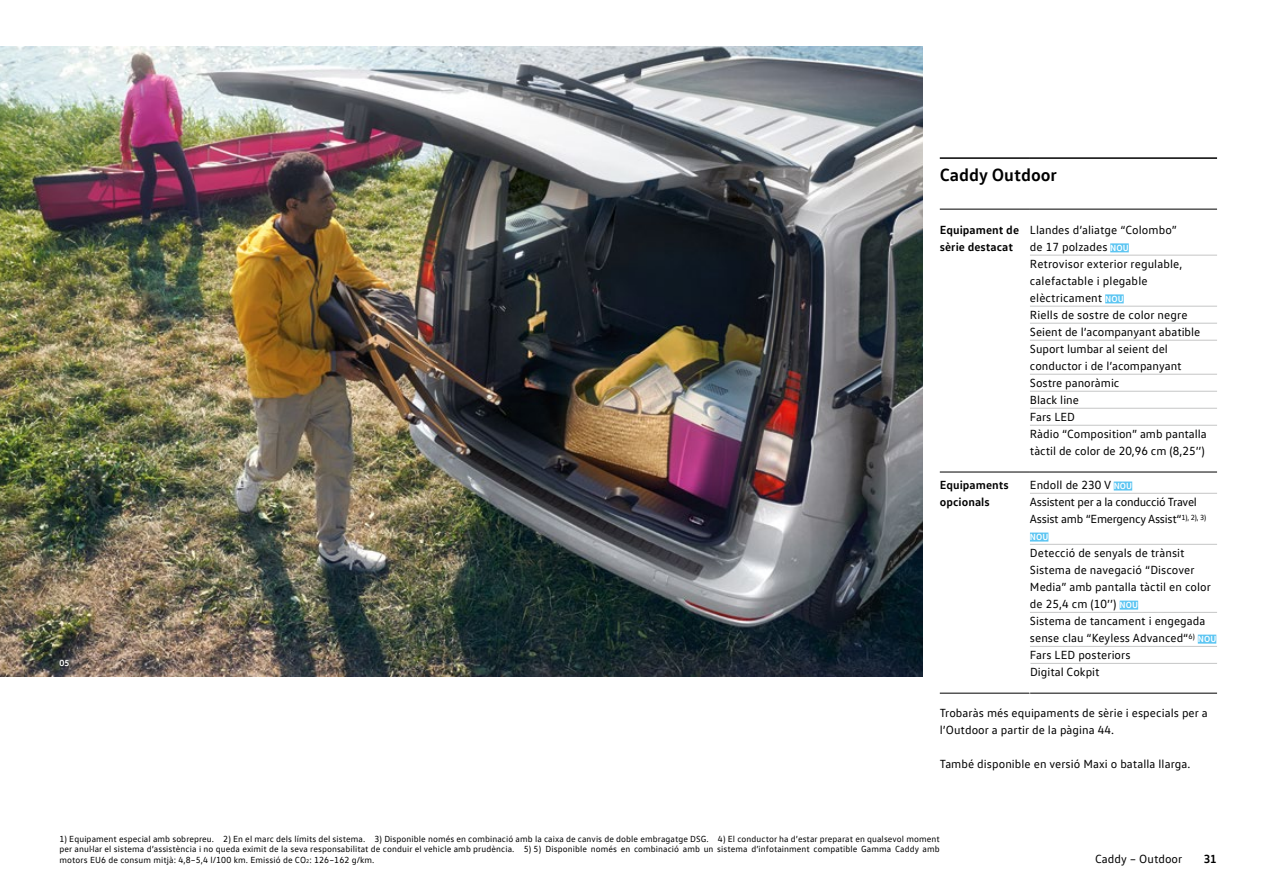
<style>
.page{position:relative;width:1263px;height:893px;background:#fff}
.page>*{position:absolute;margin:0;border:0;box-sizing:border-box;transform-origin:0 0}
.t1{font:700 18px "VW Text";color:#000}
.t2{font:12px/17px "VW Text";letter-spacing:.005em;color:#000}
.t3{font:12px/17px "VW Text";letter-spacing:-.02em;color:#000}
.t4{font:700 12px/17px "VW Text";letter-spacing:.005em;color:#000}
.t5{font:9px/10.8px "VW Text";letter-spacing:.01em;color:#000;text-align:justify}
.t6{font:700 9px "VW Text";color:#fff}
.s1{font-weight:700;font-size:9px;color:#fff}
.s2{font-size:5.7px}
</style>
<div class="page">
<img style="left:0;top:47px;width:923px;height:629px">
<hr style="left:940px;top:693px;width:90px;height:1px;background:#000">
<hr style="left:1030px;top:612px;width:187px;height:1px;background:#c5c6c6">
<hr style="left:1030px;top:646px;width:187px;height:1px;background:#c5c6c6">
<hr style="left:1030px;top:663px;width:187px;height:1px;background:#c5c6c6">
<hr style="left:1030px;top:663px;width:1px;height:30px;background:#fff">
<hr style="left:1030px;top:693px;width:187px;height:1px;background:#000">
<hr style="left:1030px;top:340px;width:187px;height:1px;background:#c5c6c6">
<hr style="left:1030px;top:374px;width:187px;height:1px;background:#c5c6c6">
<hr style="left:1030px;top:391px;width:187px;height:1px;background:#c5c6c6">
<hr style="left:1030px;top:408px;width:187px;height:1px;background:#c5c6c6">
<hr style="left:1030px;top:425px;width:187px;height:1px;background:#c5c6c6">
<hr style="left:1030px;top:323px;width:187px;height:1px;background:#c5c6c6">
<hr style="left:1030px;top:255px;width:187px;height:1px;background:#c5c6c6">
<hr style="left:1030px;top:306px;width:187px;height:1px;background:#c5c6c6">
<hr style="left:1030px;top:493px;width:187px;height:1px;background:#c5c6c6">
<hr style="left:1030px;top:544px;width:187px;height:1px;background:#c5c6c6">
<hr style="left:940px;top:157px;width:90px;height:2px;background:#000">
<hr style="left:1030px;top:157px;width:187px;height:2px;background:#000">
<hr style="left:1030px;top:209px;width:187px;height:1px;background:#000">
<hr style="left:1030px;top:472px;width:187px;height:1px;background:#000">
<hr style="left:940px;top:209px;width:90px;height:1px;background:#000">
<hr style="left:940px;top:472px;width:90px;height:1px;background:#000">
<div style="left:1110px;top:243px;width:19px;height:9px;background:#5bc5f2"></div>
<div style="left:1105px;top:294px;width:19px;height:9px;background:#5bc5f2"></div>
<div style="left:1114px;top:481px;width:18px;height:9px;background:#5bc5f2"></div>
<div style="left:1030px;top:533px;width:18px;height:9px;background:#5bc5f2"></div>
<div style="left:1120px;top:601px;width:18px;height:9px;background:#5bc5f2"></div>
<div style="left:1198px;top:635px;width:18px;height:9px;background:#5bc5f2"></div>
<p class="t6" style="left:60px;top:656px;width:11px">05</p>
<h1 class="t1" style="left:940px;top:163px;width:119px">Caddy Outdoor</h1>
<p class="t4" style="left:940px;top:221px;width:81px">Equipament de sèrie destacat</p>
<p class="t2" style="left:1030px;top:221px;width:178px">Llandes d’aliatge “Colombo”<br>de 17 polzades <span class="s1">NOU<br></span>Retrovisor exterior regulable, calefactable i plegable elèctricament <span class="s1">NOU<br></span>Riells de sostre de color negre<br>Seient de l’acompanyant abatible<br>Suport lumbar al seient del conductor i de l’acompanyant<br>Sostre panoràmic<br>Black line<br>Fars LED<br>Ràdio “Composition” amb pantalla tàctil de color de 20,96 cm (8,25’’)</p>
<p class="t4" style="left:940px;top:476px;width:71px">Equipaments opcionals</p>
<p class="t3" style="left:1030px;top:476px;width:178px">Endoll de 230 V <span class="s1">NOU<br></span>Assistent per a la conducció Travel<br>Assist amb “Emergency Assist“<sup>1),</sup> <sup>2),</sup> <sup>3)</sup></p>
<p class="t6" style="left:1030px;top:531px;width:20px">NOU</p>
<p class="t2" style="left:1030px;top:544px;width:188px">Detecció de senyals de trànsit<br>Sistema de navegació “Discover<br>Media” amb pantalla tàctil en color de 25,4 cm (10’’) <span class="s1">NOU<br></span>Sistema de tancament i engegada sense clau “Keyless Advanced“<sup>6)</sup> <span class="s1">NOU<br></span>Fars LED posteriors<br>Digital Cokpit</p>
<p class="t2" style="left:940px;top:704px;width:269px">Trobaràs més equipaments de sèrie i especials per a l’Outdoor a partir de la pàgina 44.</p>
<p class="t2" style="left:940px;top:755px;width:252px">També disponible en versió Maxi o batalla llarga.</p>
<p class="t5" style="left:60px;top:833px;width:882px">1) Equipament especial amb sobrepreu. 2) En el marc dels límits del sistema. 3) Disponible només en combinació amb la caixa de canvis de doble embragatge DSG. 4) El conductor ha d’estar preparat en qualsevol moment per anul·lar el sistema d’assistència i no queda eximit de la seva responsabilitat de conduir el vehicle amb prudència. 5) 5) Disponible només en combinació amb un sistema d’infotainment compatible Gamma Caddy amb motors EU6 de consum mitjà: 4,8–5,4 l/100 km. Emissió de CO<span class="s2">2</span>: 126–162 g/km.</p>
<p class="t2" style="left:1095px;top:850px;width:89px">Caddy – Outdoor</p>
<p class="t4" style="left:1204px;top:850px;width:15px">31</p>
</div>
